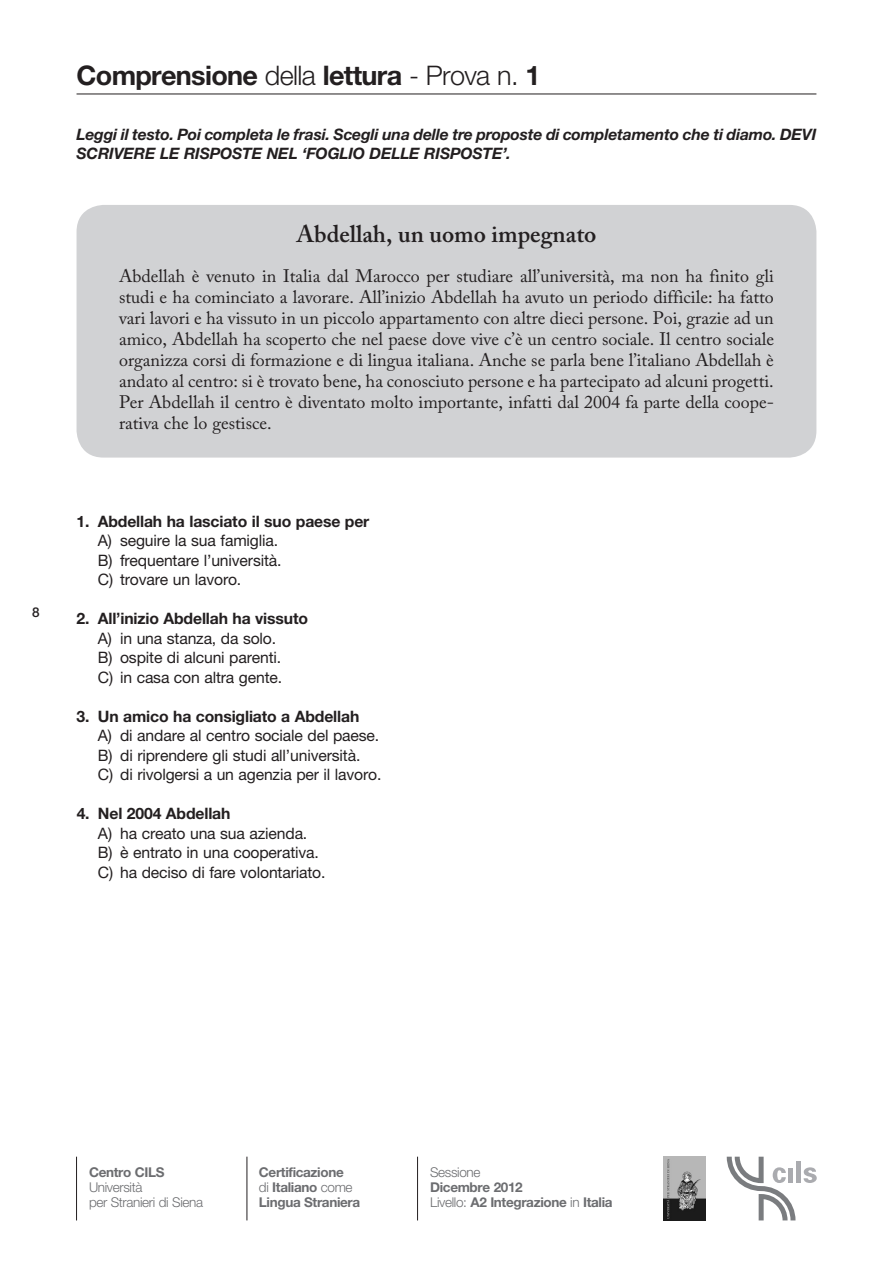
<style>
.page{position:relative;width:893px;height:1263px;background:#fff}
.page>*{position:absolute;margin:0;border:0;box-sizing:border-box;transform-origin:0 0}
.t1{font:700 27px "Helvetica Neue";letter-spacing:-.025em;color:#231f20}
.t2{font:600 24px "Adobe Caslon Pro";color:#231f20}
.t3{font:18px/21px "Adobe Caslon Pro";color:#231f20;text-align:justify}
.t4{font:15.75px/19.5px "Helvetica Neue";letter-spacing:-.01em;color:#231f20}
.t5{font:italic 700 15.75px/19.5px "Helvetica Neue";letter-spacing:-.01em;color:#231f20}
.t6{font:700 15.75px "Helvetica Neue";letter-spacing:-.01em;color:#231f20}
.t7{font:700 13.5px/15px "Helvetica Neue";letter-spacing:-.025em;color:#6c6d70}
.t8{font:300 13.5px/15px "Helvetica Neue";letter-spacing:-.025em;color:#6c6d70}
.t9{font:500 13.5px "Helvetica Neue";color:#231f20}
.s1{font-weight:300}
</style>
<div class="page">
<img style="left:663px;top:1157px;width:42px;height:63px">
<hr style="left:247px;top:1157px;width:1px;height:63px;background:#231f20">
<hr style="left:417px;top:1157px;width:1px;height:63px;background:#231f20">
<hr style="left:76px;top:1157px;width:1px;height:63px;background:#231f20">
<svg style="left:727px;top:1157px;width:68px;height:63px"></svg>
<div style="left:788px;top:1168px;width:5px;height:14px;background:#aaabaf"></div>
<div style="left:796px;top:1161px;width:5px;height:21px;background:#aaabaf"></div>
<svg style="left:804px;top:1167px;width:13px;height:16px"></svg>
<div style="left:77px;top:205px;width:739px;height:253px;background:#d1d2d4;border-radius:27px"></div>
<hr style="left:77px;top:94px;width:739px;height:1px;background:#231f20">
<p class="t9" style="left:32px;top:604px;width:9px">8</p>
<h1 class="t1" style="left:77px;top:59px;width:465px">Comprensione <span class="s1">della</span> lettura <span class="s1">- Prova n.</span> 1</h1>
<p class="t5" style="left:77px;top:124px;width:741px">Leggi il testo. Poi completa le frasi. Scegli una delle tre proposte di completamento che ti diamo. DEVI<br>SCRIVERE LE RISPOSTE NEL ‘FOGLIO DELLE RISPOSTE’.</p>
<h2 class="t2" style="left:296px;top:220px;width:302px">Abdellah, un uomo impegnato</h2>
<p class="t3" style="left:119px;top:266px;width:656px">Abdellah è venuto in Italia dal Marocco per studiare all’università, ma non ha finito gli studi e ha cominciato a lavorare. All’inizio Abdellah ha avuto un periodo difficile: ha fatto vari lavori e ha vissuto in un piccolo appartamento con altre dieci persone. Poi, grazie ad un amico, Abdellah ha scoperto che nel paese dove vive c’è un centro sociale. Il centro sociale organizza corsi di formazione e di lingua italiana. Anche se parla bene l’italiano Abdellah è andato al centro: si è trovato bene, ha conosciuto persone e ha partecipato ad alcuni progetti.<br>Per Abdellah il centro è diventato molto importante, infatti dal 2004 fa parte della coope&shy;rativa che lo gestisce.</p>
<p class="t6" style="left:77px;top:511px;width:294px">1. Abdellah ha lasciato il suo paese per</p>
<p class="t4" style="left:98px;top:531px;width:185px">A) seguire la sua famiglia.<br>B) frequentare l’università.<br>C) trovare un lavoro.</p>
<p class="t6" style="left:77px;top:609px;width:233px">2. All’inizio Abdellah ha vissuto</p>
<p class="t4" style="left:98px;top:628px;width:186px">A) in una stanza, da solo.<br>B) ospite di alcuni parenti.<br>C) in casa con altra gente.</p>
<p class="t6" style="left:77px;top:706px;width:284px">3. Un amico ha consigliato a Abdellah</p>
<p class="t4" style="left:98px;top:726px;width:285px">A) di andare al centro sociale del paese.<br>B) di riprendere gli studi all’università.<br>C) di rivolgersi a un agenzia per il lavoro.</p>
<p class="t6" style="left:77px;top:804px;width:155px">4. Nel 2004 Abdellah</p>
<p class="t4" style="left:98px;top:823px;width:229px">A) ha creato una sua azienda.<br>B) è entrato in una cooperativa.<br>C) ha deciso di fare volontariato.</p>
<p class="t7" style="left:89px;top:1164px;width:77px">Centro CILS</p>
<p class="t8" style="left:89px;top:1179px;width:116px">Università<br>per Stranieri di Siena</p>
<p class="t7" style="left:259px;top:1164px;width:103px">Certificazione<br><span class="s1">di</span> Italiano <span class="s1">come<br></span>Lingua Straniera</p>
<p class="t8" style="left:430px;top:1164px;width:52px">Sessione</p>
<p class="t7" style="left:430px;top:1179px;width:184px">Dicembre 2012<br><span class="s1">Livello:</span> A2 Integrazione <span class="s1">in</span> Italia</p>
</div>
